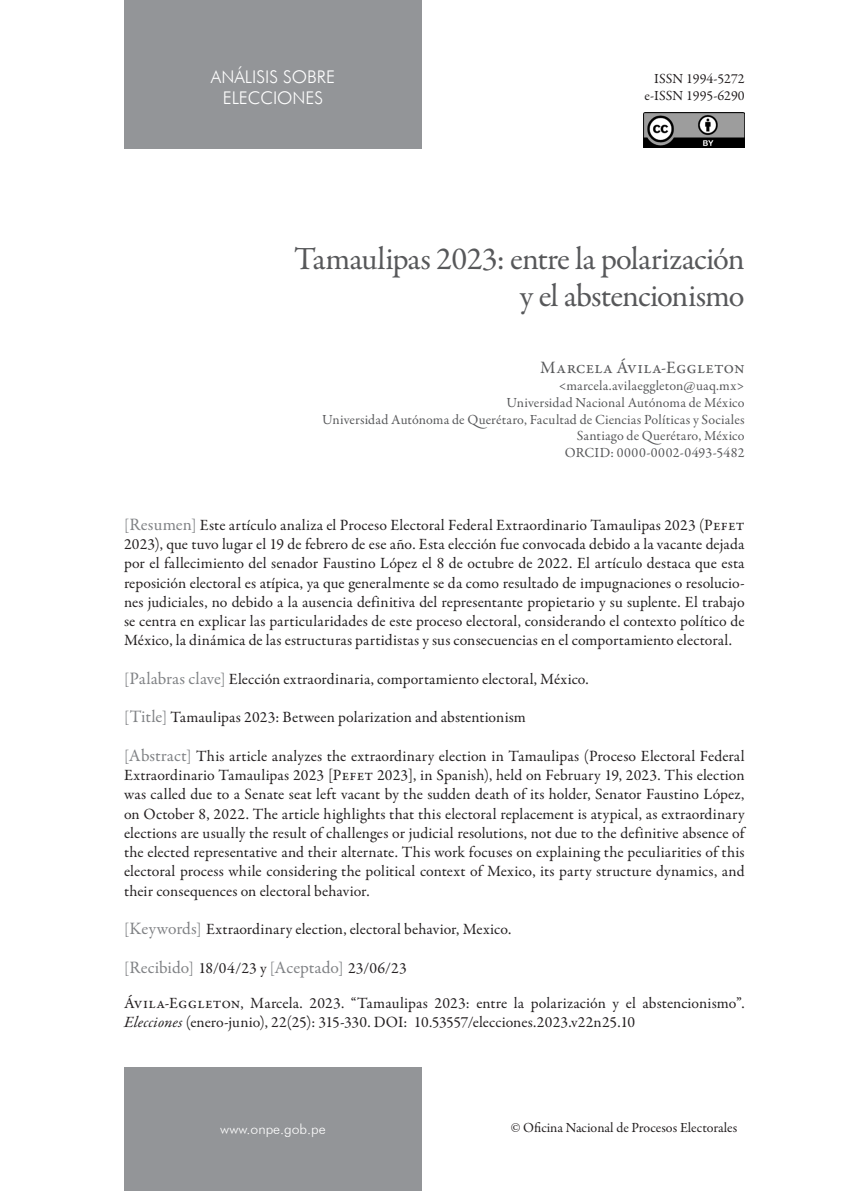
<style>
.page{position:relative;width:844px;height:1191px;background:#fff}
.page>*{position:absolute;margin:0;border:0;box-sizing:border-box;transform-origin:0 0}
.t1{font:32.55px/36.8px "Garamond Premr Pro";letter-spacing:-.02em;color:#57585a;text-align:right}
.t2{font:300 17.5px/21px "Futura BT";color:#fff;text-align:center}
.t3{font:17.5px "Garamond Premr Pro";letter-spacing:.01em;color:#57585a}
.t4{font:15.75px/19.2px "Garamond Premr Pro";letter-spacing:.015em;color:#231f20;text-align:justify}
.t5{font:14px "Garamond Premr Pro";letter-spacing:.015em;color:#57585a}
.t6{font:14px/16.8px "Garamond Premr Pro";color:#231f20;text-align:right}
.t7{font:14px "Garamond Premr Pro";letter-spacing:.04em;color:#57585a}
.t8{font:300 14px "Futura BT";color:#fff}
.s1{color:#808285}
.s2{font-size:17.5px;color:#808285}
.s3{font-style:italic}
</style>
<div class="page">
<div style="left:124px;top:0;width:298px;height:149px;background:#939598"></div>
<div style="left:124px;top:1067px;width:298px;height:124px;background:#939598"></div>
<img style="left:643px;top:112px;width:101px;height:35px">
<p class="t2" style="left:211px;top:66px;width:126px">ANÁLISIS SOBRE<br>ELECCIONES</p>
<p class="t6" style="left:644px;top:70px;width:101px">ISSN 1994-5272 e-ISSN 1995-6290</p>
<p class="t1" style="left:294px;top:241px;width:452px">Tamaulipas 2023: entre la polarización y el abstencionismo</p>
<p class="t3" style="left:540px;top:357px;width:206px">Marcela Ávila-Eggleton</p>
<p class="t5" style="left:558px;top:377px;width:187px">&lt;marcela.avilaeggleton@uaq.mx&gt;</p>
<p class="t5" style="left:506px;top:394px;width:240px">Universidad Nacional Autónoma de México</p>
<p class="t5" style="left:322px;top:411px;width:424px">Universidad Autónoma de Querétaro, Facultad de Ciencias Políticas y Sociales</p>
<p class="t5" style="left:576px;top:427px;width:169px">Santiago de Querétaro, México</p>
<p class="t7" style="left:564px;top:444px;width:181px">ORCID: 0000-0002-0493-5482</p>
<p class="t4" style="left:124px;top:515px;width:622px"><span class="s1">[</span><span class="s2">Resumen</span><span class="s1">]</span> Este artículo analiza el Proceso Electoral Federal Extraordinario Tamaulipas 2023 (Pefet 2023), que tuvo lugar el 19 de febrero de ese año. Esta elección fue convocada debido a la vacante dejada por el fallecimiento del senador Faustino López el 8 de octubre de 2022. El artículo destaca que esta reposición electoral es atípica, ya que generalmente se da como resultado de impugnaciones o resolucio&shy;nes judiciales, no debido a la ausencia definitiva del representante propietario y su suplente. El trabajo se centra en explicar las particularidades de este proceso electoral, considerando el contexto político de México, la dinámica de las estructuras partidistas y sus consecuencias en el comportamiento electoral.</p>
<p class="t4" style="left:124px;top:669px;width:466px"><span class="s1">[</span><span class="s2">Palabras clave</span><span class="s1">]</span> Elección extraordinaria, comportamiento electoral, México.</p>
<p class="t4" style="left:124px;top:708px;width:403px"><span class="s1">[</span><span class="s2">Title</span><span class="s1">]</span> Tamaulipas 2023: Between polarization and abstentionism</p>
<p class="t4" style="left:124px;top:746px;width:623px"><span class="s1">[</span><span class="s2">Abstract</span><span class="s1">]</span> This article analyzes the extraordinary election in Tamaulipas (Proceso Electoral Federal Extraordinario Tamaulipas 2023 [Pefet 2023], in Spanish), held on February 19, 2023. This election was called due to a Senate seat left vacant by the sudden death of its holder, Senator Faustino López, on October 8, 2022. The article highlights that this electoral replacement is atypical, as extraordinary elections are usually the result of challenges or judicial resolutions, not due to the definitive absence of the elected representative and their alternate. This work focuses on explaining the peculiarities of this electoral process while considering the political context of Mexico, its party structure dynamics, and their consequences on electoral behavior.</p>
<p class="t4" style="left:124px;top:920px;width:388px"><span class="s1">[</span><span class="s2">Keywords</span><span class="s1">]</span> Extraordinary election, electoral behavior, Mexico.</p>
<p class="t4" style="left:124px;top:958px;width:284px"><span class="s1">[</span><span class="s2">Recibido</span><span class="s1">]</span> 18/04/23 y <span class="s1">[</span><span class="s2">Aceptado</span><span class="s1">]</span> 23/06/23</p>
<p class="t4" style="left:124px;top:993px;width:622px">Ávila-Eggleton, Marcela. 2023. “Tamaulipas 2023: entre la polarización y el abstencionismo”.<br><span class="s3">Elecciones</span> (enero-junio), 22(25): 315-330. DOI: 10.53557/elecciones.2023.v22n25.10</p>
<p class="t8" style="left:220px;top:1120px;width:107px">www.onpe.gob.pe</p>
<p class="t6" style="left:510px;top:1119px;width:228px">© Oficina Nacional de Procesos Electorales</p>
</div>
